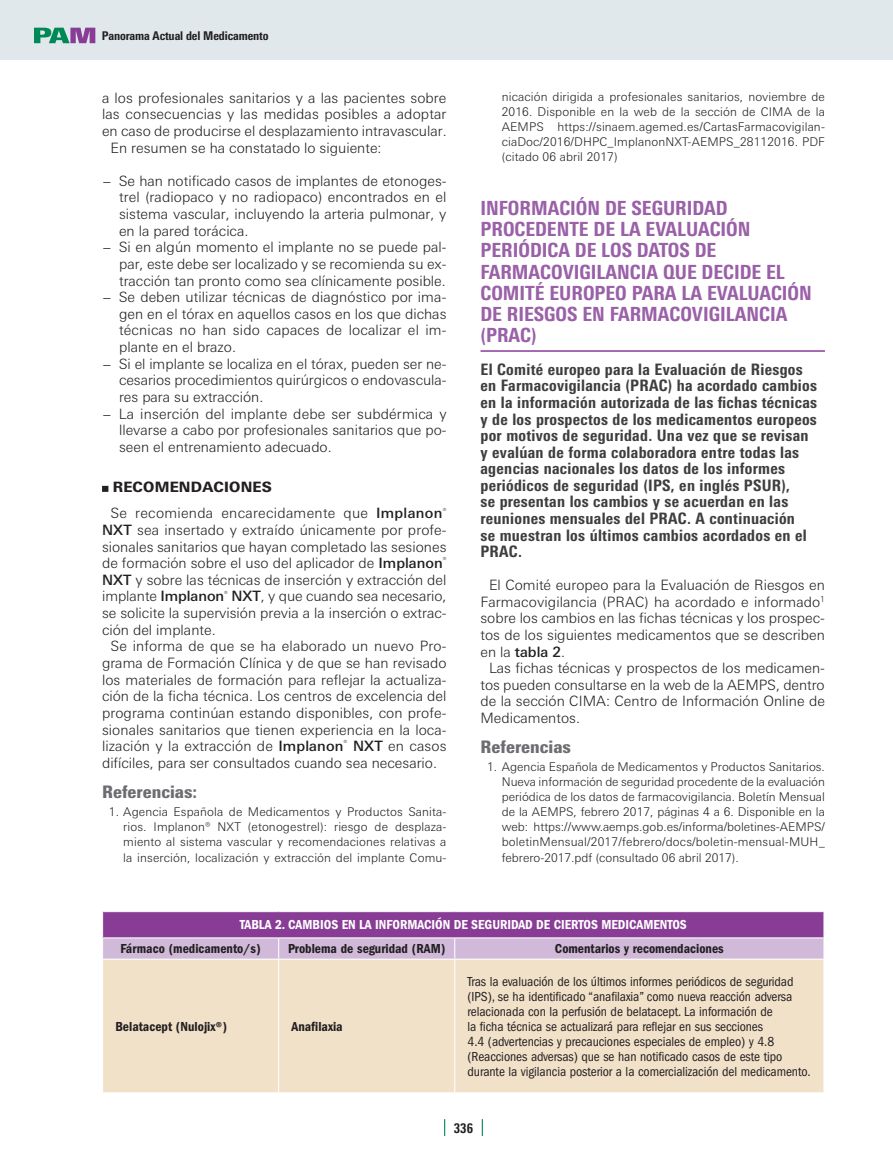
<style>
.page{position:relative;width:893px;height:1170px;background:#fff}
.page>*{position:absolute;margin:0;border:0;box-sizing:border-box;transform-origin:0 0}
.FARMACOVIGI-NIVEL-2{font:800 condensed 19.5px/21px "Linotype Univers";color:#9a60a8}
.FARMACOVIGI-NIVEL-4{font:900 condensed 17.25px "Linotype Univers";color:#6c6d70}
.FARMACOVIGI-ENTRADIL{font:800 condensed 15.75px/16.5px "Linotype Univers";letter-spacing:.02em;color:#3e3e3f}
.FARMACOVIGI-PARRAFO{font:300 14.25px/16.6px "Linotype Univers Basic";color:#231f20;text-align:justify}
.FARMACOVIGI-NIVEL-3{font:800 14.25px "Linotype Univers Basic";letter-spacing:.015em;color:#231f20}
.TABLA-PARRAFO-IZQUIE{font:condensed 13.5px/15px "ITC Franklin Gothic Std";letter-spacing:-.005em;color:#231f20}
.TABLA-CABECERA-DOS{font:13.5px "ITC Franklin Gothic Std Dm Cd";color:#231f20}
.TABLA-CABECERA{font:13.5px "ITC Franklin Gothic Std Dm Cd";color:#fff}
.TABLA-PARRAFO-IZQUIE-2{font:13.5px "ITC Franklin Gothic Std Dm Cd";color:#231f20}
.t1{font:800 condensed 13.5px "Linotype Univers";color:#231f20;scale:.95 1}
.t2{font:300 12px/15px "Linotype Univers Basic";letter-spacing:.01em;color:#231f20;text-align:justify}
.t3{font:800 condensed 12px "Linotype Univers";letter-spacing:-.01em;color:#231f20}
.s1{font-weight:500}
</style>
<div class="page">
<svg style="left:444px;top:1119px;width:1px;height:16px"></svg>
<svg style="left:482px;top:1119px;width:1px;height:16px"></svg>
<div style="left:0;top:0;width:893px;height:60px;background:#e0e8ec"></div>
<svg style="left:34px;top:28px;width:61px;height:15px"></svg>
<hr style="left:480px;top:350px;width:345px;height:2px;background:#883c96">
<svg style="left:102px;top:486px;width:6px;height:6px"></svg>
<div style="left:103px;top:959px;width:720px;height:133px;background:#f1e1c9"></div>
<hr style="left:278px;top:959px;width:1px;height:133px;background:#fff">
<hr style="left:454px;top:959px;width:1px;height:133px;background:#fff">
<svg style="left:102px;top:912px;width:722px;height:46px;background:#aa76b5"></svg>
<p class="t3" style="left:102px;top:29px;width:168px">Panorama Actual del Medicamento</p>
<p class="FARMACOVIGI-PARRAFO" style="left:102px;top:89px;width:346px">a los profesionales sanitarios y a las pacientes sobre las consecuencias y las medidas posibles a adoptar en caso de producirse el desplazamiento intravascular.</p>
<p class="FARMACOVIGI-PARRAFO" style="left:111px;top:139px;width:273px">En resumen se ha constatado lo siguiente:</p>
<p class="FARMACOVIGI-PARRAFO" style="left:119px;top:172px;width:329px;text-indent:-17px">− Se han notificado casos de implantes de etonoges&shy;trel (radiopaco y no radiopaco) encontrados en el sistema vascular, incluyendo la arteria pulmonar, y en la pared torácica.</p>
<p class="FARMACOVIGI-PARRAFO" style="left:119px;top:239px;width:329px;text-indent:-17px">− Si en algún momento el implante no se puede pal&shy;par, este debe ser localizado y se recomienda su ex&shy;tracción tan pronto como sea clínicamente posible.</p>
<p class="FARMACOVIGI-PARRAFO" style="left:119px;top:288px;width:329px;text-indent:-17px">− Se deben utilizar técnicas de diagnóstico por ima&shy;gen en el tórax en aquellos casos en los que dichas técnicas no han sido capaces de localizar el im&shy;plante en el brazo.</p>
<p class="FARMACOVIGI-PARRAFO" style="left:119px;top:355px;width:329px;text-indent:-17px">− Si el implante se localiza en el tórax, pueden ser ne&shy;cesarios procedimientos quirúrgicos o endovascula&shy;res para su extracción.</p>
<p class="FARMACOVIGI-PARRAFO" style="left:119px;top:405px;width:329px;text-indent:-17px">− La inserción del implante debe ser subdérmica y llevarse a cabo por profesionales sanitarios que po&shy;seen el entrenamiento adecuado.</p>
<p class="FARMACOVIGI-NIVEL-3" style="left:113px;top:478px;width:161px">RECOMENDACIONES</p>
<p class="FARMACOVIGI-PARRAFO" style="left:102px;top:504px;width:346px;text-indent:9px">Se recomienda encarecidamente que <span class="s1">Implanon</span><sup>® </sup><span class="s1">NXT</span> sea insertado y extraído únicamente por profe&shy;sionales sanitarios que hayan completado las sesiones de formación sobre el uso del aplicador de <span class="s1">Implanon</span><sup>® </sup><span class="s1">NXT</span> y sobre las técnicas de inserción y extracción del implante <span class="s1">Implanon</span><sup>®</sup> <span class="s1">NXT</span>, y que cuando sea necesario, se solicite la supervisión previa a la inserción o extrac&shy;ción del implante.</p>
<p class="FARMACOVIGI-PARRAFO" style="left:102px;top:637px;width:346px;text-indent:9px">Se informa de que se ha elaborado un nuevo Pro&shy;grama de Formación Clínica y de que se han revisado los materiales de formación para reflejar la actualiza&shy;ción de la ficha técnica. Los centros de excelencia del programa continúan estando disponibles, con profe&shy;sionales sanitarios que tienen experiencia en la loca&shy;lización y la extracción de <span class="s1">Implanon</span><sup>®</sup> <span class="s1">NXT</span> en casos difíciles, para ser consultados cuando sea necesario.</p>
<p class="FARMACOVIGI-NIVEL-4" style="left:102px;top:781px;width:97px">Referencias:</p>
<p class="t2" style="left:123px;top:804px;width:325px;text-indent:-14px">1. Agencia Española de Medicamentos y Productos Sanita&shy;rios. Implanon® NXT (etonogestrel): riesgo de desplaza&shy;miento al sistema vascular y recomendaciones relativas a la inserción, localización y extracción del implante Comu-</p>
<p class="t2" style="left:502px;top:89px;width:325px">nicación dirigida a profesionales sanitarios, noviembre de 2016. Disponible en la web de la sección de CIMA de la AEMPS https://sinaem.agemed.es/CartasFarmacovigilan&shy;ciaDoc/2016/DHPC_ImplanonNXT-AEMPS_28112016. PDF (citado 06 abril 2017)</p>
<p class="FARMACOVIGI-NIVEL-2" style="left:480px;top:198px;width:333px">INFORMACIÓN DE SEGURIDAD<br>PROCEDENTE DE LA EVALUACIÓN<br>PERIÓDICA DE LOS DATOS DE<br>FARMACOVIGILANCIA QUE DECIDE EL<br>COMITÉ EUROPEO PARA LA EVALUACIÓN<br>DE RIESGOS EN FARMACOVIGILANCIA (PRAC)</p>
<p class="FARMACOVIGI-ENTRADIL" style="left:480px;top:361px;width:338px">El Comité europeo para la Evaluación de Riesgos en Farmacovigilancia (PRAC) ha acordado cambios en la información autorizada de las fichas técnicas y de los prospectos de los medicamentos europeos por motivos de seguridad. Una vez que se revisan y evalúan de forma colaboradora entre todas las agencias nacionales los datos de los informes periódicos de seguridad (IPS, en inglés PSUR),<br>se presentan los cambios y se acuerdan en las reuniones mensuales del PRAC. A continuación<br>se muestran los últimos cambios acordados en el PRAC.</p>
<p class="FARMACOVIGI-PARRAFO" style="left:480px;top:577px;width:346px;text-indent:9px">El Comité europeo para la Evaluación de Riesgos en Farmacovigilancia (PRAC) ha acordado e informado<sup>1 </sup>sobre los cambios en las fichas técnicas y los prospec&shy;tos de los siguientes medicamentos que se describen en la <span class="s1">tabla 2</span>.</p>
<p class="FARMACOVIGI-PARRAFO" style="left:480px;top:659px;width:346px;text-indent:9px">Las fichas técnicas y prospectos de los medicamen&shy;tos pueden consultarse en la web de la AEMPS, dentro de la sección CIMA: Centro de Información Online de Medicamentos.</p>
<p class="FARMACOVIGI-NIVEL-4" style="left:480px;top:736px;width:92px">Referencias</p>
<p class="t2" style="left:502px;top:759px;width:325px;text-indent:-15px">1. Agencia Española de Medicamentos y Productos Sanitarios.<br>Nueva información de seguridad procedente de la evaluación periódica de los datos de farmacovigilancia. Boletín Mensual de la AEMPS, febrero 2017, páginas 4 a 6. Disponible en la web: https://www.aemps.gob.es/informa/boletines-AEMPS/ boletinMensual/2017/febrero/docs/boletin-mensual-MUH_ febrero-2017.pdf (consultado 06 abril 2017).</p>
<p class="TABLA-CABECERA" style="left:240px;top:917px;width:449px">TABLA 2. CAMBIOS EN LA INFORMACIÓN DE SEGURIDAD DE CIERTOS MEDICAMENTOS</p>
<p class="TABLA-CABECERA-DOS" style="left:121px;top:940px;width:142px">Fármaco (medicamento/s)</p>
<p class="TABLA-CABECERA-DOS" style="left:288px;top:940px;width:159px">Problema de seguridad (RAM)</p>
<p class="TABLA-CABECERA-DOS" style="left:555px;top:940px;width:170px">Comentarios y recomendaciones</p>
<p class="TABLA-PARRAFO-IZQUIE-2" style="left:115px;top:1018px;width:113px">Belatacept (Nulojix®)</p>
<p class="TABLA-PARRAFO-IZQUIE-2" style="left:291px;top:1018px;width:53px">Anafilaxia</p>
<p class="TABLA-PARRAFO-IZQUIE" style="left:467px;top:973px;width:345px">Tras la evaluación de los últimos informes periódicos de seguridad (IPS), se ha identificado “anafilaxia” como nueva reacción adversa relacionada con la perfusión de belatacept. La información de<br>la ficha técnica se actualizará para reflejar en sus secciones<br>4.4 (advertencias y precauciones especiales de empleo) y 4.8 (Reacciones adversas) que se han notificado casos de este tipo durante la vigilancia posterior a la comercialización del medicamento.</p>
<p class="t1" style="left:454px;top:1119px;width:22px">336</p>
</div>
